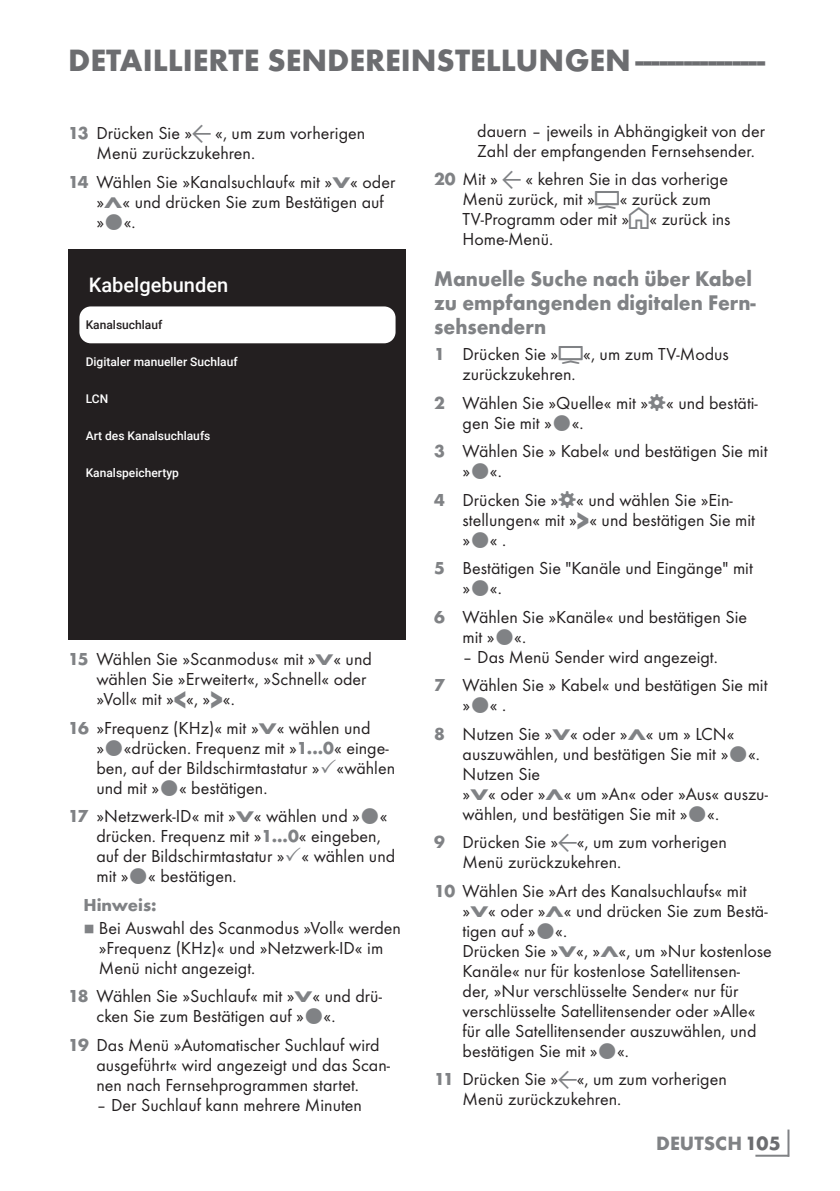
<style>
.page{position:relative;width:840px;height:1191px;background:#fff}
.page>*{position:absolute;margin:0;border:0;box-sizing:border-box;transform-origin:0 0}
.t1{font:700 32px "Futura TOT";color:#6c6d70}
.t2{font:700 22px/24px "Futura TOT";color:#808285;scale:.94 1}
.t3{font:500 20px "Roboto";color:#fff}
.t4{font:700 20px "Futura TOT";color:#808285}
.t5{font:18px/20px "Futura TOT Boo";color:#231f20}
.t6{font:700 18px "Futura TOT";color:#808285}
.t7{font:500 12px "Roboto";color:#fff}
.t8{font:500 12px "Roboto";color:#231f20}
.t9{font:8px "Grund Son Se";color:#808285}
.s1{font-family:"Futura TOT";font-weight:700;color:#808285}
.s2{font-family:"Arcelik TS9 Android";font-size:20px;color:#808285}
.s3{font-family:"Futura TOT";font-weight:700;font-size:16px;color:#808285}
.s4{font-family:"Futura TOT";font-weight:700;font-size:27.2px;color:#808285}
.s5{font-family:"Arcelik TS9 Android";font-size:32px;color:#808285}
.s6{font-family:"Arcelik TS9 Android";font-size:24px;color:#808285}
.s7{color:#6c6d70}
</style>
<div class="page">
<hr style="left:787px;top:1129px;width:2px;height:27px;background:#808285">
<hr style="left:755px;top:1154px;width:33px;height:2px;background:#808285">
<div style="left:68px;top:249px;width:337px;height:391px;background:#231f20"></div>
<div style="left:79px;top:306px;width:316px;height:37px;background:#fff;border-radius:11px"></div>
<h1 class="t1" style="left:68px;top:40px;width:698px">DETAILLIERTE SENDEREINSTELLUNGEN-----------------</h1>
<p class="t5" style="left:96px;top:123px;width:270px;text-indent:-28px"><span class="s1">13</span> Drücken Sie »<span class="s2">A</span> «, um zum vorherigen<br>Menü zurückzukehren.</p>
<p class="t5" style="left:96px;top:172px;width:300px;text-indent:-28px"><span class="s1">14</span> Wählen Sie »Kanalsuchlauf« mit »<span class="s3">V</span>« oder »<span class="s3">Λ</span>« und drücken Sie zum Bestätigen auf » «.</p>
<p class="t3" style="left:89px;top:271px;width:141px">Kabelgebunden</p>
<p class="t8" style="left:86px;top:316px;width:78px">Kanalsuchlauf</p>
<p class="t7" style="left:86px;top:353px;width:153px">Digitaler manueller Suchlauf</p>
<p class="t7" style="left:86px;top:390px;width:24px">LCN</p>
<p class="t7" style="left:86px;top:427px;width:126px">Art des Kanalsuchlaufs</p>
<p class="t7" style="left:86px;top:464px;width:95px">Kanalspeichertyp</p>
<p class="t5" style="left:96px;top:649px;width:277px;text-indent:-28px"><span class="s1">15</span> Wählen Sie »Scanmodus« mit »<span class="s3">V</span>« und wählen Sie »Erweitert«, »Schnell« oder »Voll« mit »<span class="s4">&lt;</span>«, »<span class="s4">&gt;</span>«.</p>
<p class="t5" style="left:96px;top:718px;width:300px;text-indent:-28px"><span class="s1">16</span> »Frequenz (KHz)« mit »<span class="s3">V</span>« wählen und<br>» «drücken. Frequenz mit »<span class="s1">1...0</span>« einge&shy;ben, auf der Bildschirmtastatur » «wählen und mit » « bestätigen.</p>
<p class="t5" style="left:96px;top:806px;width:300px;text-indent:-28px"><span class="s1">17</span> »Netzwerk-ID« mit »<span class="s3">V</span>« wählen und » « drücken. Frequenz mit »<span class="s1">1...0</span>« eingeben, auf der Bildschirmtastatur » « wählen und mit » « bestätigen.</p>
<p class="t6" style="left:83px;top:893px;width:75px">Hinweis:</p>
<p class="t9" style="left:83px;top:924px;width:13px">7</p>
<p class="t5" style="left:99px;top:917px;width:303px">Bei Auswahl des Scanmodus »Voll« werden »Frequenz (KHz)« und »Netzwerk-ID« im<br>Menü nicht angezeigt.</p>
<p class="t5" style="left:96px;top:986px;width:287px;text-indent:-28px"><span class="s1">18</span> Wählen Sie »Suchlauf« mit »<span class="s3">V</span>« und drü&shy;cken Sie zum Bestätigen auf » «.</p>
<p class="t5" style="left:96px;top:1034px;width:295px;text-indent:-28px"><span class="s1">19</span> Das Menü »Automatischer Suchlauf wird ausgeführt« wird angezeigt und das Scan&shy;nen nach Fernsehprogrammen startet.</p>
<p class="t5" style="left:96px;top:1094px;width:267px">– Der Suchlauf kann mehrere Minuten</p>
<p class="t5" style="left:477px;top:121px;width:289px">dauern – jeweils in Abhängigkeit von der<br>Zahl der empfangenden Fernsehsender.</p>
<p class="t5" style="left:462px;top:169px;width:269px;text-indent:-28px"><span class="s1">20</span> Mit » <span class="s2">A</span> « kehren Sie in das vorherige<br>Menü zurück, mit »<span class="s5">H</span>« zurück zum<br>TV-Programm oder mit »<span class="s6">T</span>« zurück ins<br>Home-Menü.</p>
<p class="t2" style="left:434px;top:267px;width:343px">Manuelle Suche nach über Kabel zu empfangenden digitalen Fern&shy;sehsendern</p>
<p class="t5" style="left:462px;top:344px;width:268px;text-indent:-28px"><span class="s1">1</span> Drücken Sie »<span class="s5">H</span>«, um zum TV-Modus zurückzukehren.</p>
<p class="t5" style="left:462px;top:392px;width:297px;text-indent:-28px"><span class="s1">2</span> Wählen Sie »Quelle« mit » « und bestäti&shy;gen Sie mit » «.</p>
<p class="t5" style="left:462px;top:441px;width:306px;text-indent:-28px"><span class="s1">3</span> Wählen Sie » Kabel« und bestätigen Sie mit » «.</p>
<p class="t5" style="left:462px;top:489px;width:294px;text-indent:-28px"><span class="s1">4</span> Drücken Sie » « und wählen Sie »Ein&shy;stellungen« mit »<span class="s4">&gt;</span>« und bestätigen Sie mit » «.</p>
<p class="t5" style="left:462px;top:558px;width:291px;text-indent:-28px"><span class="s1">5</span> Bestätigen Sie "Kanäle und Eingänge" mit » «.</p>
<p class="t5" style="left:462px;top:606px;width:286px;text-indent:-28px"><span class="s1">6</span> Wählen Sie »Kanäle« und bestätigen Sie mit » «.</p>
<p class="t5" style="left:434px;top:642px;width:335px;line-height:28.6px;text-indent:28px">– Das Menü Sender wird angezeigt.<br><span class="s1">7</span> Wählen Sie » Kabel« und bestätigen Sie mit</p>
<p class="t5" style="left:434px;top:691px;width:302px;line-height:28.6px;text-indent:28px">» «.<br><span class="s1">8</span> Nutzen Sie »<span class="s3">V</span>« oder »<span class="s3">Λ</span>« um » LCN«</p>
<p class="t5" style="left:462px;top:743px;width:307px">auszuwählen, und bestätigen Sie mit » «.<br>Nutzen Sie<br>»<span class="s3">V</span>« oder »<span class="s3">Λ</span>« um »An« oder »Aus« auszu&shy;wählen, und bestätigen Sie mit » «.</p>
<p class="t5" style="left:462px;top:832px;width:266px;text-indent:-28px"><span class="s1">9</span> Drücken Sie »<span class="s2">A</span>«, um zum vorherigen<br>Menü zurückzukehren.</p>
<p class="t5" style="left:462px;top:880px;width:310px;text-indent:-28px"><span class="s1">10</span> Wählen Sie »Art des Kanalsuchlaufs« mit »<span class="s3">V</span>« oder »<span class="s3">Λ</span>« und drücken Sie zum Bestä&shy;tigen auf » «.<br>Drücken Sie »<span class="s3">V</span>«, »<span class="s3">Λ</span>«, um »Nur kostenlose Kanäle« nur für kostenlose Satellitensen-<br>der, »Nur verschlüsselte Sender« nur für verschlüsselte Satellitensender oder »Alle« für alle Satellitensender auszuwählen, und bestätigen Sie mit » «.</p>
<p class="t5" style="left:462px;top:1069px;width:266px;text-indent:-28px"><span class="s1">11</span> Drücken Sie »<span class="s2">A</span>«, um zum vorherigen<br>Menü zurückzukehren.</p>
<p class="t4" style="left:656px;top:1131px;width:126px">DEUTSCH<span class="s7">105</span></p>
</div>
